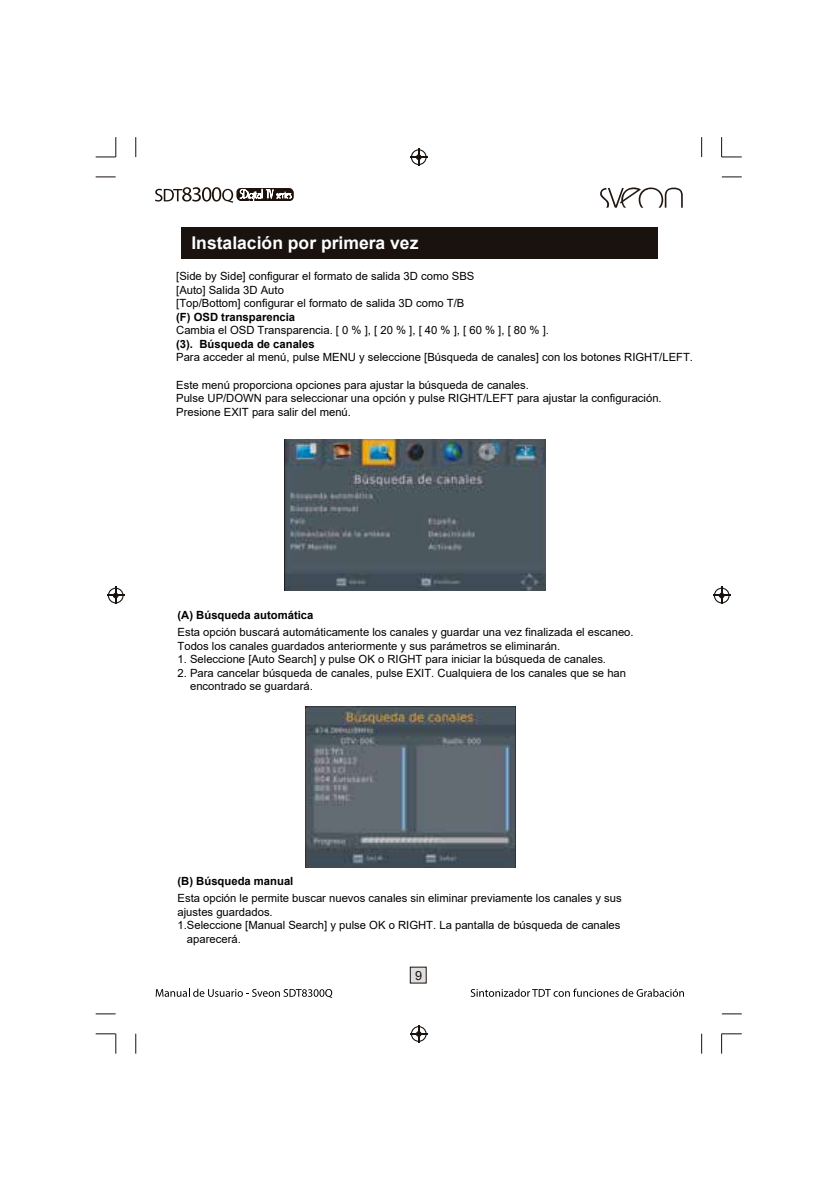
<style>
.page{position:relative;width:840px;height:1190px;background:#fff}
.page>*{position:absolute;margin:0;border:0;box-sizing:border-box;transform-origin:0 0}
.t1{font:700 17.6px "Arial";color:#fff}
.t2{font:12.6px "Arial";color:#1a120e}
.t3{font:11.2px/13.6px "Arial";color:#020102}
.t4{font:700 11.2px "Arial";color:#020102}
</style>
<div class="page">
<svg style="left:236px;top:188px;width:57px;height:12px"></svg>
<svg style="left:240px;top:189px;width:52px;height:12px"></svg>
<svg style="left:155px;top:187px;width:78px;height:16px"></svg>
<svg style="left:600px;top:187px;width:83px;height:21px"></svg>
<svg style="left:156px;top:989px;width:176px;height:9px"></svg>
<svg style="left:471px;top:989px;width:213px;height:8px"></svg>
<svg style="left:701px;top:1034px;width:1px;height:20px"></svg>
<svg style="left:722px;top:1014px;width:20px;height:1px"></svg>
<svg style="left:721px;top:1033px;width:21px;height:21px"></svg>
<svg style="left:701px;top:137px;width:1px;height:20px"></svg>
<svg style="left:722px;top:177px;width:20px;height:1px"></svg>
<svg style="left:721px;top:137px;width:21px;height:21px"></svg>
<svg style="left:135px;top:1034px;width:1px;height:20px"></svg>
<svg style="left:96px;top:1014px;width:20px;height:1px"></svg>
<svg style="left:96px;top:1033px;width:20px;height:21px"></svg>
<svg style="left:135px;top:137px;width:1px;height:20px"></svg>
<svg style="left:96px;top:177px;width:20px;height:1px"></svg>
<svg style="left:96px;top:137px;width:20px;height:21px"></svg>
<svg style="left:410px;top:148px;width:18px;height:18px"></svg>
<svg style="left:410px;top:1025px;width:18px;height:18px"></svg>
<svg style="left:107px;top:586px;width:18px;height:18px"></svg>
<svg style="left:713px;top:586px;width:18px;height:18px"></svg>
<div style="left:181px;top:227px;width:477px;height:31px;background:#1a120e"></div>
<div style="left:410px;top:967px;width:16px;height:16px;background:#e0dfdf"></div>
<div style="left:410px;top:967px;width:16px;height:16px;border:1px solid #1a120e"></div>
<img style="left:285px;top:439px;width:260px;height:151px">
<img style="left:305px;top:706px;width:211px;height:162px">
<h1 class="t1" style="left:191px;top:230px;width:229px">Instalación por primera vez</h1>
<p class="t3" style="left:176px;top:269px;width:300px">[Side by Side] configurar el formato de salida 3D como SBS [Auto] Salida 3D Auto<br>[Top/Bottom] configurar el formato de salida 3D como T/B</p>
<p class="t4" style="left:176px;top:309px;width:121px">(F) OSD transparencia</p>
<p class="t3" style="left:176px;top:324px;width:374px">Cambia el OSD Transparencia. [ 0 % ], [ 20 % ], [ 40 % ], [ 60 % ], [ 80 % ].</p>
<p class="t4" style="left:176px;top:336px;width:140px">(3). Búsqueda de canales</p>
<p class="t3" style="left:176px;top:351px;width:518px">Para acceder al menú, pulse MENU y seleccione [Búsqueda de canales] con los botones RIGHT/LEFT.</p>
<p class="t3" style="left:176px;top:378px;width:487px">Este menú proporciona opciones para ajustar la búsqueda de canales.<br>Pulse UP/DOWN para seleccionar una opción y pulse RIGHT/LEFT para ajustar la configuración.<br>Presione EXIT para salir del menú.</p>
<p class="t4" style="left:178px;top:608px;width:137px">(A) Búsqueda automática</p>
<p class="t3" style="left:178px;top:626px;width:458px">Esta opción buscará automáticamente los canales y guardar una vez finalizada el escaneo.<br>Todos los canales guardados anteriormente y sus parámetros se eliminarán.</p>
<p class="t3" style="left:178px;top:653px;width:430px">1. Seleccione [Auto Search] y pulse OK o RIGHT para iniciar la búsqueda de canales.</p>
<p class="t3" style="left:190px;top:666px;width:438px;text-indent:-13px">2. Para cancelar búsqueda de canales, pulse EXIT. Cualquiera de los canales que se han encontrado se guardará.</p>
<p class="t4" style="left:178px;top:873px;width:117px">(B) Búsqueda manual</p>
<p class="t3" style="left:178px;top:891px;width:446px">Esta opción le permite buscar nuevos canales sin eliminar previamente los canales y sus</p>
<p class="t3" style="left:178px;top:905px;width:97px">ajustes guardados.</p>
<p class="t3" style="left:178px;top:918px;width:445px">1.Seleccione [Manual Search] y pulse OK o RIGHT. La pantalla de búsqueda de canales</p>
<p class="t3" style="left:187px;top:932px;width:55px">aparecerá.</p>
<p class="t2" style="left:415px;top:967px;width:9px">9</p>
</div>
